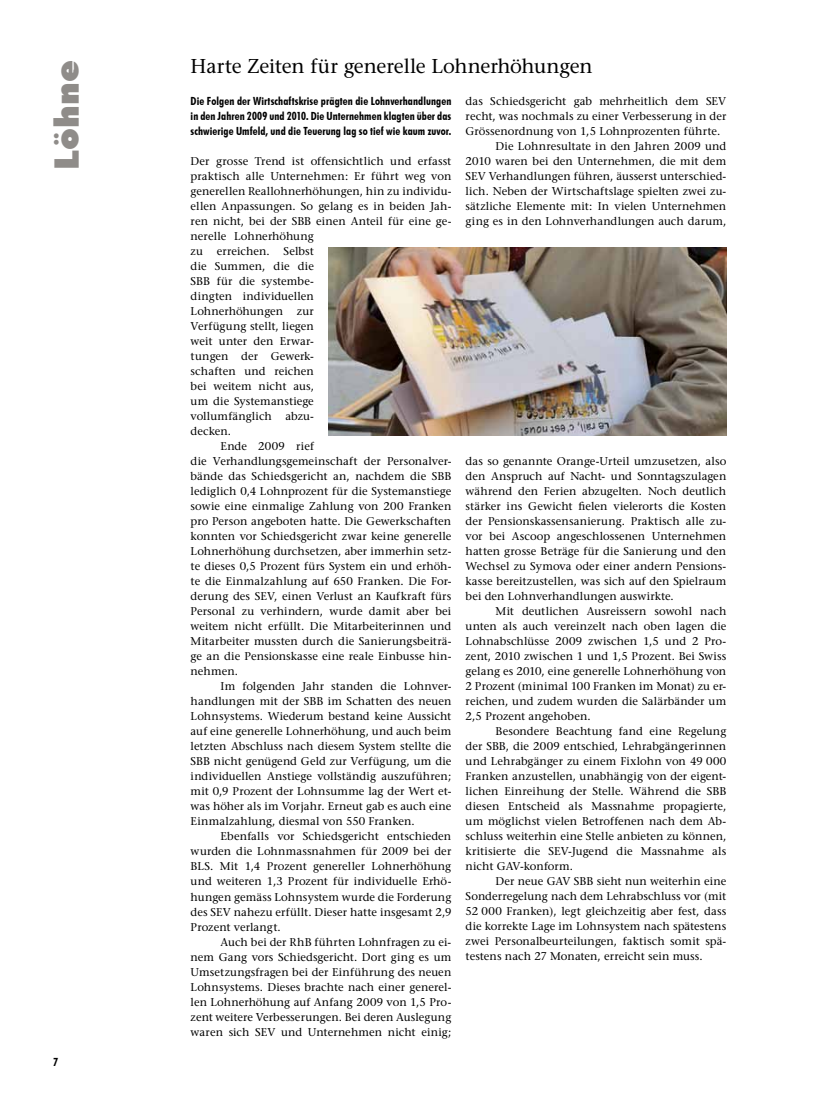
<style>
.page{position:relative;width:815px;height:1117px;background:#fff}
.page>*{position:absolute;margin:0;border:0;box-sizing:border-box;transform-origin:0 0}
.t1{font:900 33.75px "Futura BT";letter-spacing:.005em;color:#8f8c89}
.t2{font:20px "Stone Serif";letter-spacing:-.005em;color:#000}
.t3{font:11.25px/15px "Stone Serif";letter-spacing:.01em;color:#000;text-align:justify}
.t4{font:700 condensed 11.25px/15px "Futura BT";letter-spacing:.005em;color:#000;text-align:justify}
</style>
<div class="page">
<img style="left:328px;top:247px;width:398px;height:188px">
<h1 class="t1" style="left:46px;top:170px;width:111px;rotate:-90deg">Löhne</h1>
<h2 class="t2" style="left:191px;top:54px;width:404px">Harte Zeiten für generelle Lohnerhöhungen</h2>
<p class="t4" style="left:191px;top:93px;width:262px">Die Folgen der Wirtschaftskrise prägten die Lohnverhandlungen in den Jahren 2009 und 2010. Die Unternehmen klagten über das schwierige Umfeld, und die Teuerung lag so tief wie kaum zuvor.</p>
<p class="t3" style="left:191px;top:154px;width:262px">Der grosse Trend ist offensichtlich und erfasst</p>
<p class="t3" style="left:191px;top:169px;width:262px">praktisch alle Unternehmen: Er führt weg von</p>
<p class="t3" style="left:191px;top:184px;width:262px">generellen Reallohnerhöhungen, hin zu individu-</p>
<p class="t3" style="left:191px;top:199px;width:262px">ellen Anpassungen. So gelang es in beiden Jah-</p>
<p class="t3" style="left:191px;top:214px;width:262px">ren nicht, bei der SBB einen Anteil für eine ge-</p>
<p class="t3" style="left:191px;top:229px;width:125px">nerelle Lohnerhöhung</p>
<p class="t3" style="left:191px;top:244px;width:125px">zu erreichen. Selbst</p>
<p class="t3" style="left:191px;top:259px;width:125px">die Summen, die die</p>
<p class="t3" style="left:191px;top:274px;width:125px">SBB für die systembe-</p>
<p class="t3" style="left:191px;top:289px;width:125px">dingten individuellen</p>
<p class="t3" style="left:191px;top:304px;width:125px">Lohnerhöhungen zur</p>
<p class="t3" style="left:191px;top:319px;width:125px">Verfügung stellt, liegen</p>
<p class="t3" style="left:191px;top:334px;width:125px">weit unter den Erwar-</p>
<p class="t3" style="left:191px;top:349px;width:125px">tungen der Gewerk-</p>
<p class="t3" style="left:191px;top:364px;width:125px">schaften und reichen</p>
<p class="t3" style="left:191px;top:379px;width:125px">bei weitem nicht aus,</p>
<p class="t3" style="left:191px;top:394px;width:125px">um die Systemanstiege</p>
<p class="t3" style="left:191px;top:409px;width:125px">vollumfänglich abzu-</p>
<p class="t3" style="left:191px;top:424px;width:42px">decken.</p>
<p class="t3" style="left:221px;top:439px;width:95px">Ende 2009 rief</p>
<p class="t3" style="left:191px;top:454px;width:262px">die Verhandlungsgemeinschaft der Personalver-</p>
<p class="t3" style="left:191px;top:469px;width:262px">bände das Schiedsgericht an, nachdem die SBB</p>
<p class="t3" style="left:191px;top:484px;width:262px">lediglich 0,4 Lohnprozent für die Systemanstiege</p>
<p class="t3" style="left:191px;top:499px;width:262px">sowie eine einmalige Zahlung von 200 Franken</p>
<p class="t3" style="left:191px;top:514px;width:262px">pro Person angeboten hatte. Die Gewerkschaften</p>
<p class="t3" style="left:191px;top:529px;width:262px">konnten vor Schiedsgericht zwar keine generelle</p>
<p class="t3" style="left:191px;top:544px;width:262px">Lohnerhöhung durchsetzen, aber immerhin setz-</p>
<p class="t3" style="left:191px;top:559px;width:262px">te dieses 0,5 Prozent fürs System ein und erhöh-</p>
<p class="t3" style="left:191px;top:574px;width:262px">te die Einmalzahlung auf 650 Franken. Die For-</p>
<p class="t3" style="left:191px;top:589px;width:262px">derung des SEV, einen Verlust an Kaufkraft fürs</p>
<p class="t3" style="left:191px;top:603px;width:262px">Personal zu verhindern, wurde damit aber bei</p>
<p class="t3" style="left:191px;top:618px;width:262px">weitem nicht erfüllt. Die Mitarbeiterinnen und</p>
<p class="t3" style="left:191px;top:633px;width:262px">Mitarbeiter mussten durch die Sanierungsbeiträ-</p>
<p class="t3" style="left:191px;top:648px;width:262px">ge an die Pensionskasse eine reale Einbusse hin-</p>
<p class="t3" style="left:191px;top:663px;width:49px">nehmen.</p>
<p class="t3" style="left:221px;top:678px;width:232px">Im folgenden Jahr standen die Lohnver-</p>
<p class="t3" style="left:191px;top:693px;width:262px">handlungen mit der SBB im Schatten des neuen</p>
<p class="t3" style="left:191px;top:708px;width:262px">Lohnsystems. Wiederum bestand keine Aussicht</p>
<p class="t3" style="left:191px;top:723px;width:262px">auf eine generelle Lohnerhöhung, und auch beim</p>
<p class="t3" style="left:191px;top:738px;width:262px">letzten Abschluss nach diesem System stellte die</p>
<p class="t3" style="left:191px;top:753px;width:262px">SBB nicht genügend Geld zur Verfügung, um die</p>
<p class="t3" style="left:191px;top:768px;width:262px">individuellen Anstiege vollständig auszuführen;</p>
<p class="t3" style="left:191px;top:783px;width:262px">mit 0,9 Prozent der Lohnsumme lag der Wert et-</p>
<p class="t3" style="left:191px;top:798px;width:262px">was höher als im Vorjahr. Erneut gab es auch eine</p>
<p class="t3" style="left:191px;top:813px;width:226px">Einmalzahlung, diesmal von 550 Franken.</p>
<p class="t3" style="left:221px;top:828px;width:232px">Ebenfalls vor Schiedsgericht entschieden</p>
<p class="t3" style="left:191px;top:843px;width:262px">wurden die Lohnmassnahmen für 2009 bei der</p>
<p class="t3" style="left:191px;top:858px;width:262px">BLS. Mit 1,4 Prozent genereller Lohnerhöhung</p>
<p class="t3" style="left:191px;top:873px;width:262px">und weiteren 1,3 Prozent für individuelle Erhö-</p>
<p class="t3" style="left:191px;top:888px;width:262px">hungen gemäss Lohnsystem wurde die Forderung</p>
<p class="t3" style="left:191px;top:903px;width:262px">des SEV nahezu erfüllt. Dieser hatte insgesamt 2,9</p>
<p class="t3" style="left:191px;top:918px;width:92px">Prozent verlangt.</p>
<p class="t3" style="left:221px;top:933px;width:232px">Auch bei der RhB führten Lohnfragen zu ei-</p>
<p class="t3" style="left:191px;top:948px;width:262px">nem Gang vors Schiedsgericht. Dort ging es um</p>
<p class="t3" style="left:191px;top:963px;width:262px">Umsetzungsfragen bei der Einführung des neuen</p>
<p class="t3" style="left:191px;top:978px;width:262px">Lohnsystems. Dieses brachte nach einer generel-</p>
<p class="t3" style="left:191px;top:993px;width:262px">len Lohnerhöhung auf Anfang 2009 von 1,5 Pro-</p>
<p class="t3" style="left:191px;top:1008px;width:262px">zent weitere Verbesserungen. Bei deren Auslegung</p>
<p class="t3" style="left:191px;top:1023px;width:262px">waren sich SEV und Unternehmen nicht einig;</p>
<p class="t3" style="left:466px;top:93px;width:262px">das Schiedsgericht gab mehrheitlich dem SEV</p>
<p class="t3" style="left:466px;top:108px;width:262px">recht, was nochmals zu einer Verbesserung in der</p>
<p class="t3" style="left:466px;top:123px;width:256px">Grössenordnung von 1,5 Lohnprozenten führte.</p>
<p class="t3" style="left:496px;top:138px;width:232px">Die Lohnresultate in den Jahren 2009 und</p>
<p class="t3" style="left:466px;top:153px;width:262px">2010 waren bei den Unternehmen, die mit dem</p>
<p class="t3" style="left:466px;top:168px;width:262px">SEV Verhandlungen führen, äusserst unterschied-</p>
<p class="t3" style="left:466px;top:183px;width:262px">lich. Neben der Wirtschaftslage spielten zwei zu-</p>
<p class="t3" style="left:466px;top:198px;width:262px">sätzliche Elemente mit: In vielen Unternehmen</p>
<p class="t3" style="left:466px;top:213px;width:262px">ging es in den Lohnverhandlungen auch darum,</p>
<p class="t3" style="left:466px;top:453px;width:262px">das so genannte Orange-Urteil umzusetzen, also den Anspruch auf Nacht- und Sonntagszulagen während den Ferien abzugelten. Noch deutlich stärker ins Gewicht fielen vielerorts die Kosten der Pensionskassensanierung. Praktisch alle zu&shy;vor bei Ascoop angeschlossenen Unternehmen hatten grosse Beträge für die Sanierung und den Wechsel zu Symova oder einer andern Pensions&shy;kasse bereitzustellen, was sich auf den Spielraum bei den Lohnverhandlungen auswirkte.</p>
<p class="t3" style="left:466px;top:603px;width:262px;text-indent:30px">Mit deutlichen Ausreissern sowohl nach unten als auch vereinzelt nach oben lagen die Lohnabschlüsse 2009 zwischen 1,5 und 2 Pro&shy;zent, 2010 zwischen 1 und 1,5 Prozent. Bei Swiss gelang es 2010, eine generelle Lohnerhöhung von 2 Prozent (minimal 100 Franken im Monat) zu er&shy;reichen, und zudem wurden die Salärbänder um 2,5 Prozent angehoben.</p>
<p class="t3" style="left:466px;top:723px;width:262px;text-indent:30px">Besondere Beachtung fand eine Regelung der SBB, die 2009 entschied, Lehrabgängerinnen und Lehrabgänger zu einem Fixlohn von 49 000<br>Franken anzustellen, unabhängig von der eigent&shy;lichen Einreihung der Stelle. Während die SBB diesen Entscheid als Massnahme propagierte, um möglichst vielen Betroffenen nach dem Ab&shy;schluss weiterhin eine Stelle anbieten zu können, kritisierte die SEV-Jugend die Massnahme als nicht GAV-konform.</p>
<p class="t3" style="left:466px;top:873px;width:262px;text-indent:30px">Der neue GAV SBB sieht nun weiterhin eine Sonderregelung nach dem Lehrabschluss vor (mit 52 000 Franken), legt gleichzeitig aber fest, dass die korrekte Lage im Lohnsystem nach spätestens zwei Personalbeurteilungen, faktisch somit spä&shy;testens nach 27 Monaten, erreicht sein muss.</p>
<p class="t4" style="left:53px;top:1053px;width:6px">7</p>
</div>
